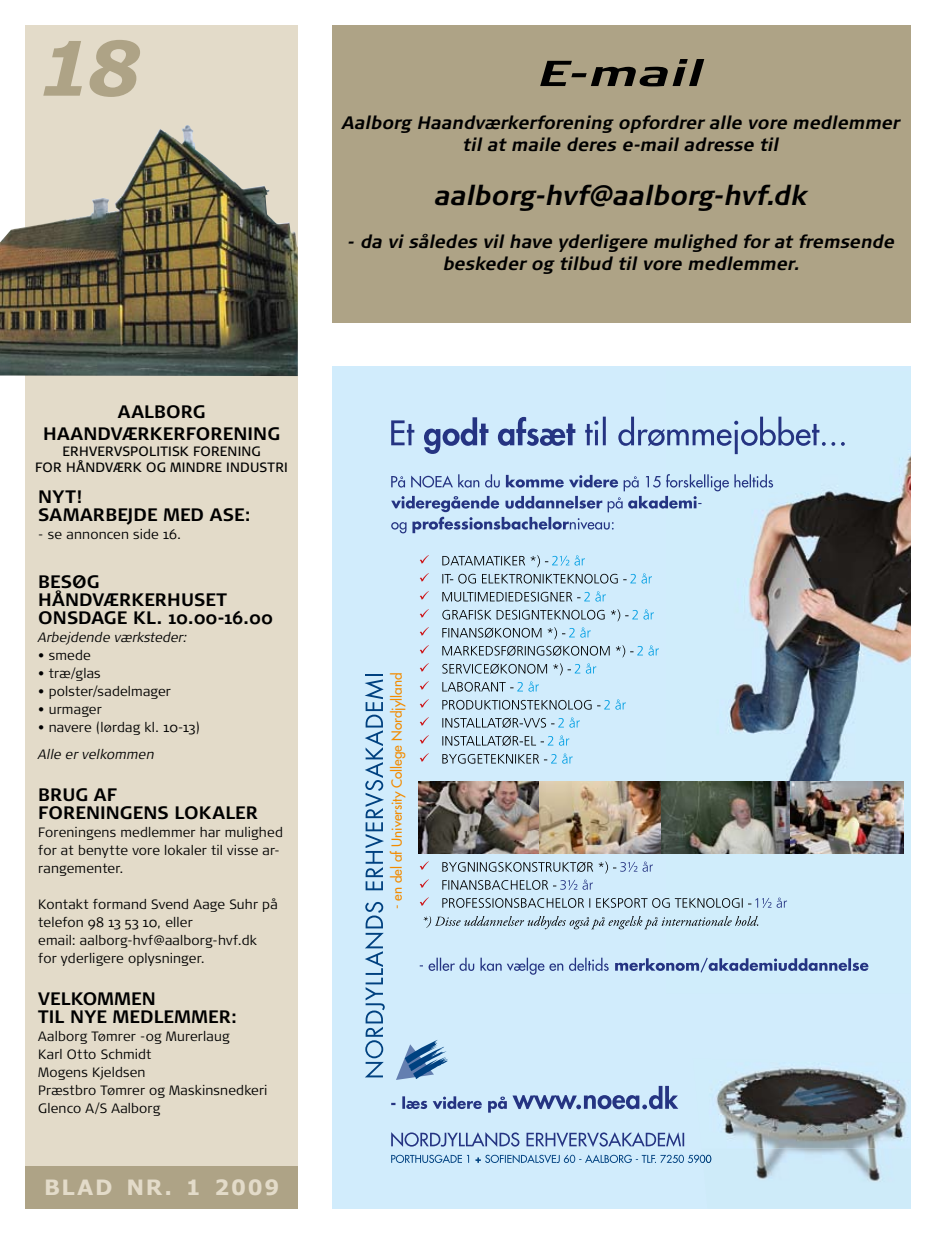
<style>
.page{position:relative;width:936px;height:1234px;background:#fff}
.page>*{position:absolute;margin:0;border:0;box-sizing:border-box;transform-origin:0 0}
.t1{font:italic 700 75px "Verdana";color:#aea386}
.t2{font:italic 700 36px "Signa Normal";color:#000;scale:1.5 1}
.t3{font:italic 700 27px "Signa Normal";letter-spacing:-.005em;color:#000}
.t4{font:700 21px "Verdana";letter-spacing:.075em;color:#e3dbc9}
.t5{font:italic 700 18px/21.6px "Signa Normal";letter-spacing:-.005em;color:#000;text-align:center}
.t6{font:700 18px/18px "Signa Normal";letter-spacing:.005em;color:#000}
.t7{font:300 13.5px/18px "Signa Normal";letter-spacing:.01em;color:#000}
.t8{font:13.5px/16.2px "Signa Normal";letter-spacing:.015em;color:#000;text-align:center}
.t9{font:italic 300 13.5px "Signa Normal";letter-spacing:.01em;color:#000}
.t10{font:13.5px "Futura";color:#f28b00}
</style>
<div class="page">
<svg style="left:26px;top:26px;width:272px;height:1139px;background:#ccc5b2"></svg>
<img style="left:74px;top:125px;width:113px;height:93px">
<div style="left:26px;top:1165px;width:272px;height:43px;background:#aea386"></div>
<div style="left:332px;top:366px;width:578px;height:842px;background:#d1ecfc"></div>
<img style="left:666px;top:442px;width:244px;height:527px">
<img style="left:666px;top:1108px;width:19px;height:39px">
<svg style="left:391px;top:416px;width:453px;height:38px"></svg>
<svg style="left:391px;top:474px;width:382px;height:59px"></svg>
<svg style="left:419px;top:555px;width:10px;height:8px"></svg>
<svg style="left:442px;top:555px;width:143px;height:12px"></svg>
<svg style="left:419px;top:573px;width:10px;height:8px"></svg>
<svg style="left:442px;top:573px;width:210px;height:10px"></svg>
<svg style="left:419px;top:591px;width:10px;height:8px"></svg>
<svg style="left:442px;top:591px;width:163px;height:10px"></svg>
<svg style="left:419px;top:609px;width:10px;height:8px"></svg>
<svg style="left:442px;top:609px;width:212px;height:12px"></svg>
<svg style="left:419px;top:627px;width:10px;height:8px"></svg>
<svg style="left:442px;top:627px;width:148px;height:12px"></svg>
<svg style="left:419px;top:645px;width:10px;height:8px"></svg>
<svg style="left:442px;top:645px;width:216px;height:12px"></svg>
<svg style="left:419px;top:663px;width:10px;height:8px"></svg>
<svg style="left:442px;top:663px;width:154px;height:12px"></svg>
<svg style="left:419px;top:681px;width:10px;height:8px"></svg>
<svg style="left:442px;top:681px;width:97px;height:10px"></svg>
<svg style="left:419px;top:699px;width:10px;height:8px"></svg>
<svg style="left:442px;top:699px;width:183px;height:10px"></svg>
<svg style="left:419px;top:717px;width:10px;height:8px"></svg>
<svg style="left:442px;top:717px;width:138px;height:10px"></svg>
<svg style="left:419px;top:735px;width:10px;height:8px"></svg>
<svg style="left:442px;top:735px;width:127px;height:10px"></svg>
<svg style="left:419px;top:753px;width:10px;height:8px"></svg>
<svg style="left:442px;top:753px;width:130px;height:10px"></svg>
<svg style="left:419px;top:861px;width:10px;height:8px"></svg>
<svg style="left:442px;top:861px;width:211px;height:12px"></svg>
<svg style="left:419px;top:879px;width:10px;height:8px"></svg>
<svg style="left:442px;top:879px;width:151px;height:10px"></svg>
<svg style="left:419px;top:897px;width:10px;height:8px"></svg>
<svg style="left:442px;top:897px;width:345px;height:10px"></svg>
<svg style="left:423px;top:915px;width:335px;height:14px"></svg>
<svg style="left:419px;top:957px;width:449px;height:17px"></svg>
<svg style="left:391px;top:1085px;width:287px;height:27px"></svg>
<svg style="left:391px;top:1131px;width:293px;height:15px"></svg>
<img style="left:418px;top:781px;width:243px;height:72px">
<img style="left:789px;top:781px;width:114px;height:72px">
<img style="left:661px;top:781px;width:128px;height:72px">
<img style="left:701px;top:1148px;width:180px;height:34px">
<img style="left:716px;top:1067px;width:191px;height:81px">
<svg style="left:391px;top:1154px;width:320px;height:8px"></svg>
<svg style="left:365px;top:901px;width:20px;height:176px"></svg>
<svg style="left:365px;top:674px;width:19px;height:216px"></svg>
<svg style="left:396px;top:1040px;width:52px;height:39px"></svg>
<div style="left:332px;top:26px;width:578px;height:297px;background:#aea386"></div>
<h1 class="t1" style="left:38px;top:21px;width:104px">18</h1>
<h3 class="t6" style="left:43px;top:401px;width:238px;line-height:21.6px;text-align:center">AALBORG<br>HAANDVÆRKERFORENING</h3>
<p class="t8" style="left:35px;top:443px;width:254px">ERHVERVSPOLITISK FORENING<br>FOR HÅNDVÆRK OG MINDRE INDUSTRI</p>
<h3 class="t6" style="left:38px;top:488px;width:214px">NYT!<br>SAMARBEJDE MED ASE:</h3>
<p class="t7" style="left:38px;top:525px;width:144px">- se annoncen side 16.</p>
<h3 class="t6" style="left:38px;top:573px;width:60px">BESØG<br>HÅNDVÆRKERH</h3>
<h3 class="t6" style="left:181px;top:591px;width:25px">USET</h3>
<h3 class="t6" style="left:38px;top:609px;width:28px">ONSDAGE</h3>
<h3 class="t6" style="left:133px;top:609px;width:141px">KL. 10.00-16.00</h3>
<p class="t9" style="left:38px;top:630px;width:150px">Arbejdende værksteder:</p>
<p class="t7" style="left:38px;top:646px;width:54px">• smede</p>
<p class="t7" style="left:38px;top:664px;width:64px">• træ/glas</p>
<p class="t7" style="left:38px;top:682px;width:134px">• polster/sadelmager</p>
<p class="t7" style="left:38px;top:700px;width:65px">• urmager</p>
<p class="t7" style="left:38px;top:718px;width:163px">• navere (lørdag kl. 10-13)</p>
<p class="t9" style="left:38px;top:747px;width:118px">Alle er velkommen</p>
<h3 class="t6" style="left:38px;top:785px;width:221px">BRUG AF<br>FORENINGENS LOKALER</h3>
<p class="t7" style="left:38px;top:823px;width:246px">Foreningens medlemmer har mulighed for at benytte vore lokaler til visse ar&shy;rangementer.</p>
<p class="t7" style="left:38px;top:895px;width:241px">Kontakt formand Svend Aage Suhr på telefon 98 13 53 10, eller<br>email: aalborg-hvf@aalborg-hvf.dk for yderligere oplysninger.</p>
<h3 class="t6" style="left:38px;top:989px;width:26px">VELKOMMEN<br>TIL</h3>
<h3 class="t6" style="left:70px;top:1007px;width:57px">NYE MEDLEMMER</h3>
<h3 class="t6" style="left:231px;top:1007px;width:8px">:</h3>
<p class="t7" style="left:38px;top:1027px;width:231px">Aalborg Tømrer -og Murerlaug<br>Karl Otto Schmidt<br>Mogens Kjeldsen<br>Præstbro Tømrer og Maskinsnedkeri<br>Glenco A/S Aalborg</p>
<h3 class="t4" style="left:44px;top:1173px;width:237px">BLAD NR. 1 2009</h3>
<h2 class="t2" style="left:538px;top:52px;width:112px">E-mail</h2>
<h3 class="t5" style="left:342px;top:112px;width:559px">Aalborg Haandværkerforening opfordrer alle vore medlemmer til at maile deres e-mail adresse til</h3>
<h3 class="t3" style="left:435px;top:180px;width:374px">aalborg-hvf@aalborg-hvf.dk</h3>
<h3 class="t5" style="left:347px;top:231px;width:549px">- da vi således vil have yderligere mulighed for at fremsende beskeder og tilbud til vore medlemmer.</h3>
<p class="t10" style="left:388px;top:908px;width:238px;rotate:-90deg">- en del af University College Nordjylland</p>
</div>
